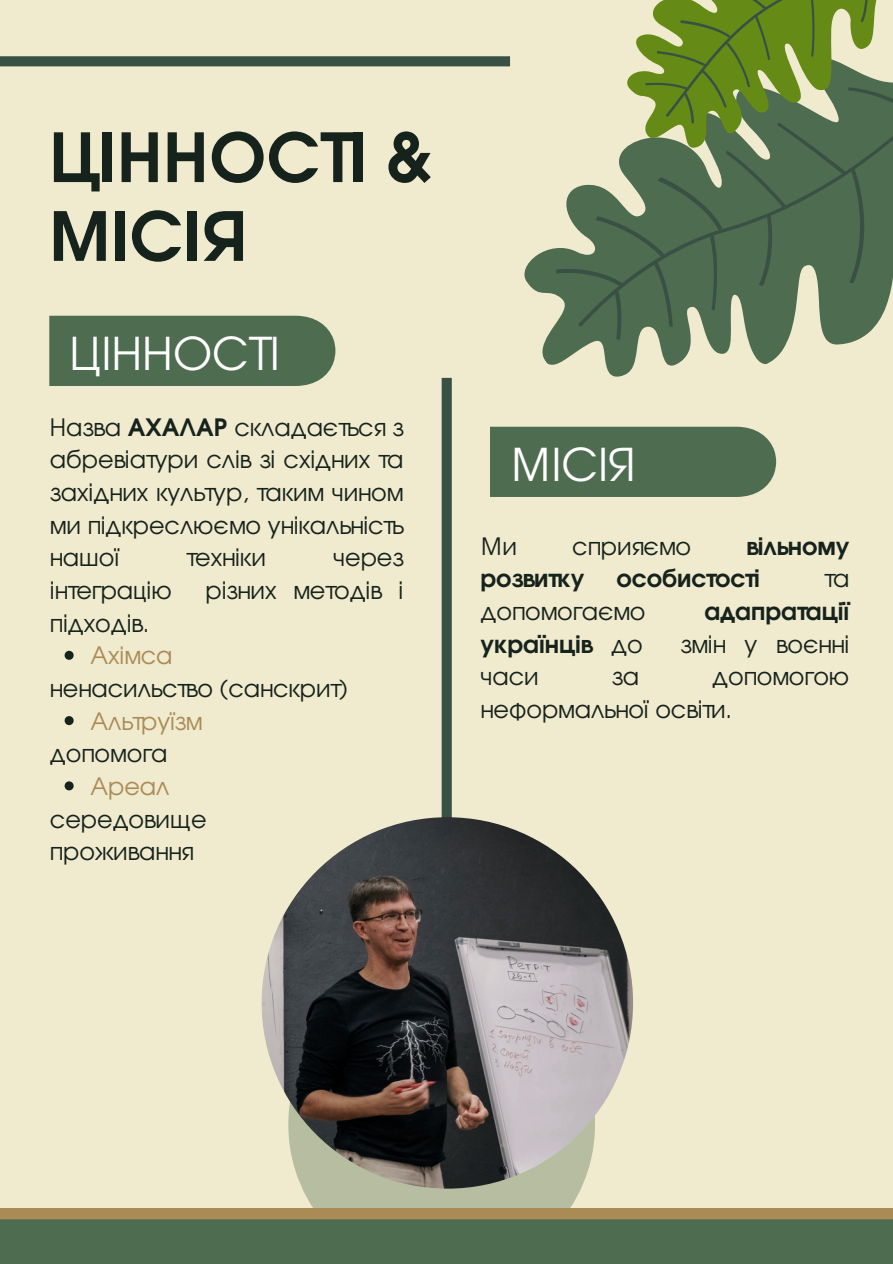
<style>
.page{position:relative;width:893px;height:1264px;background:#fff}
.page>*{position:absolute;margin:0;border:0;box-sizing:border-box;transform-origin:0 0}
.t1{font:700 67.2px/78.8px "Te X Gyre Adventor";color:#16221c}
.t2{font:45px "Te X Gyre Adventor";color:#fff}
.t3{font:23.85px/32.7px "Te X Gyre Adventor";color:#16221c;text-align:justify}
.t4{font:700 23.85px "Te X Gyre Adventor";color:#16221c}
.t5{font:23.85px "Te X Gyre Adventor";color:#aa8b56}
.s1{font-weight:700}
.s2{font-weight:400}
</style>
<div class="page">
<div style="left:0;top:0;width:892px;height:1263px;background:#f0ebce"></div>
<div style="left:0;top:56px;width:510px;height:10px;background:#395144"></div>
<div style="left:49px;top:316px;width:286px;height:70px;background:#4e6c50"></div>
<div style="left:490px;top:488px;width:274px;height:9px;background:#4e6c50"></div>
<svg style="left:288px;top:1101px;width:307px;height:106px;background:#bbc0a5"></svg>
<div style="left:441px;top:378px;width:11px;height:703px;background:#395144"></div>
<svg style="left:0;top:1207px;width:892px;height:56px;background:#637453"></svg>
<img style="left:261px;top:817px;width:372px;height:371px;border-radius:50%">
<svg style="left:471px;top:56px;width:384px;height:432px"></svg>
<svg style="left:554px;top:0;width:338px;height:341px"></svg>
<svg style="left:65px;top:651px;width:9px;height:9px"></svg>
<svg style="left:65px;top:716px;width:9px;height:9px"></svg>
<svg style="left:65px;top:781px;width:9px;height:9px"></svg>
<h1 class="t1" style="left:49px;top:111px;width:384px">ЦІННОСТІ &amp;<br>МІСІЯ</h1>
<h2 class="t2" style="left:69px;top:318px;width:212px">ЦІННОСТІ</h2>
<p class="t3" style="left:50px;top:409px;width:355px">Назва <span class="s1">АХАЛАР</span> складається з абревіатури слів зі східних та західних культур, таким чином ми підкреслюємо унікальність нашої</p>
<p class="t3" style="left:187px;top:540px;width:81px">техніки</p>
<p class="t3" style="left:333px;top:540px;width:72px">через</p>
<p class="t3" style="left:50px;top:572px;width:123px">інтеграцію</p>
<p class="t3" style="left:205px;top:572px;width:199px">різних методів і</p>
<p class="t3" style="left:50px;top:605px;width:101px">підходів.</p>
<p class="t5" style="left:90px;top:636px;width:83px">Ахімса</p>
<p class="t3" style="left:50px;top:670px;width:299px">ненасильство (санскрит)</p>
<p class="t5" style="left:90px;top:702px;width:113px">Альтруїзм</p>
<p class="t3" style="left:50px;top:735px;width:119px">допомога</p>
<p class="t5" style="left:90px;top:767px;width:80px">Ареал</p>
<p class="t3" style="left:50px;top:801px;width:158px">середовище</p>
<p class="t3" style="left:50px;top:833px;width:145px">проживання</p>
<p class="t2" style="left:510px;top:429px;width:127px">МІСІЯ</p>
<h2 class="t3" style="left:480px;top:528px;width:38px">Ми</h2>
<h2 class="t3" style="left:572px;top:528px;width:120px">сприяємо</h2>
<h2 class="t4" style="left:746px;top:525px;width:104px">вільному</h2>
<h2 class="t4" style="left:480px;top:558px;width:105px">розвитку</h2>
<h2 class="t4" style="left:616px;top:558px;width:145px">особистості</h2>
<h2 class="t3" style="left:824px;top:560px;width:26px">та</h2>
<h2 class="t3" style="left:480px;top:593px;width:166px">допомогаємо</h2>
<h2 class="t4" style="left:704px;top:590px;width:146px">адапратації</h2>
<h2 class="t4" style="left:480px;top:623px;width:164px">українців <span class="s2">до</span></h2>
<h2 class="t3" style="left:680px;top:626px;width:170px">змін у воєнні</h2>
<h2 class="t3" style="left:480px;top:658px;width:60px">часи</h2>
<h2 class="t3" style="left:611px;top:658px;width:29px">за</h2>
<h2 class="t3" style="left:480px;top:658px;width:370px;text-indent:231px">допомогою неформальної освіти.</h2>
</div>
